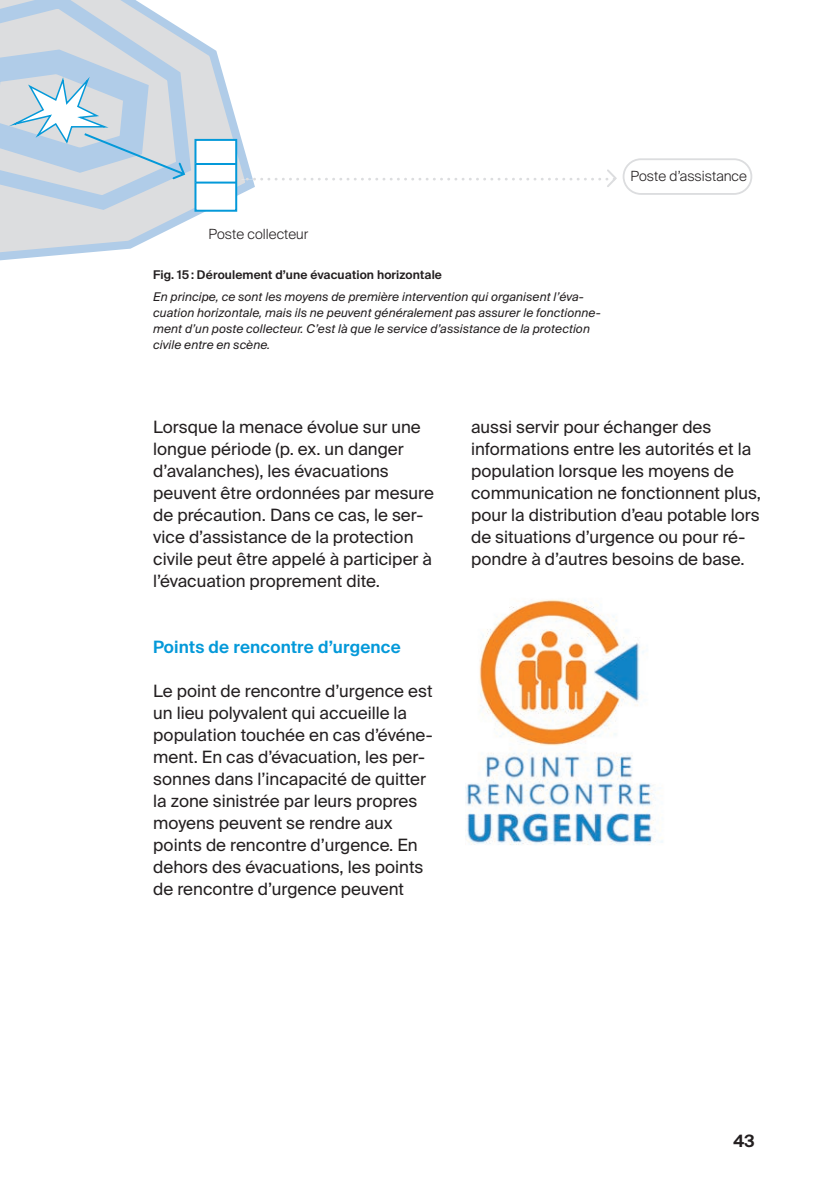
<style>
.page{position:relative;width:840px;height:1191px;background:#fff}
.page>*{position:absolute;margin:0;border:0;box-sizing:border-box;transform-origin:0 0}
.t1{font:17px/22px "Suisse Intl";color:#231f20}
.t2{font:600 17px "Suisse Intl";letter-spacing:.01em;color:#0499d9}
.t3{font:600 17px "Suisse Intl";color:#231f20}
.t4{font:300 14px "Suisse Intl";color:#231f20}
.t5{font:italic 12px/16px "Suisse Intl";letter-spacing:.01em;color:#231f20}
.t6{font:600 12px "Suisse Intl";letter-spacing:.01em;color:#231f20}
</style>
<div class="page">
<div style="left:622px;top:158px;width:129px;height:37px;border:2px solid #dcdddf;border-radius:17px"></div>
<svg style="left:0;top:39px;width:250px;height:222px"></svg>
<svg style="left:0;top:0;width:198px;height:217px;background:#d2dbe4"></svg>
<div style="left:195px;top:140px;width:41px;height:71px;background:#fff"></div>
<div style="left:194px;top:139px;width:43px;height:73px;border:2px solid #0499d9"></div>
<hr style="left:196px;top:163px;width:41px;height:2px;background:#0499d9">
<hr style="left:196px;top:182px;width:41px;height:2px;background:#0499d9">
<svg style="left:0;top:31px;width:186px;height:154px;background:#c5d5e3"></svg>
<svg style="left:247px;top:168px;width:370px;height:21px"></svg>
<img style="left:465px;top:599px;width:198px;height:246px">
<p class="t4" style="left:208px;top:226px;width:101px">Poste collecteur</p>
<p class="t6" style="left:153px;top:268px;width:290px">Fig. 15: Déroulement d’une évacuation horizontale</p>
<p class="t5" style="left:153px;top:289px;width:449px">En principe, ce sont les moyens de première intervention qui organisent l’éva&shy;cuation horizontale, mais ils ne peuvent généralement pas assurer le fonctionne&shy;ment d’un poste collecteur. C’est là que le service d’assistance de la protection civile entre en scène.</p>
<p class="t4" style="left:630px;top:168px;width:118px">Poste d’assistance</p>
<p class="t1" style="left:153px;top:416px;width:282px">Lorsque la menace évolue sur une longue période (p. ex. un danger d’avalanches), les évacuations peuvent être ordonnées par mesure de précaution. Dans ce cas, le ser&shy;vice d’assistance de la protection civile peut être appelé à participer à l’évacuation proprement dite.</p>
<p class="t2" style="left:153px;top:637px;width:249px">Points de rencontre d’urgence</p>
<p class="t1" style="left:153px;top:680px;width:281px">Le point de rencontre d’urgence est un lieu polyvalent qui accueille la population touchée en cas d’événe&shy;ment. En cas d’évacuation, les per&shy;sonnes dans l’incapacité de quitter la zone sinistrée par leurs propres moyens peuvent se rendre aux points de rencontre d’urgence. En dehors des évacuations, les points de rencontre d’urgence peuvent</p>
<p class="t1" style="left:471px;top:416px;width:291px">aussi servir pour échanger des informations entre les autorités et la population lorsque les moyens de communication ne fonctionnent plus, pour la distribution d’eau potable lors de situations d’urgence ou pour ré&shy;pondre à d’autres besoins de base.</p>
<p class="t3" style="left:733px;top:1131px;width:23px">43</p>
</div>
